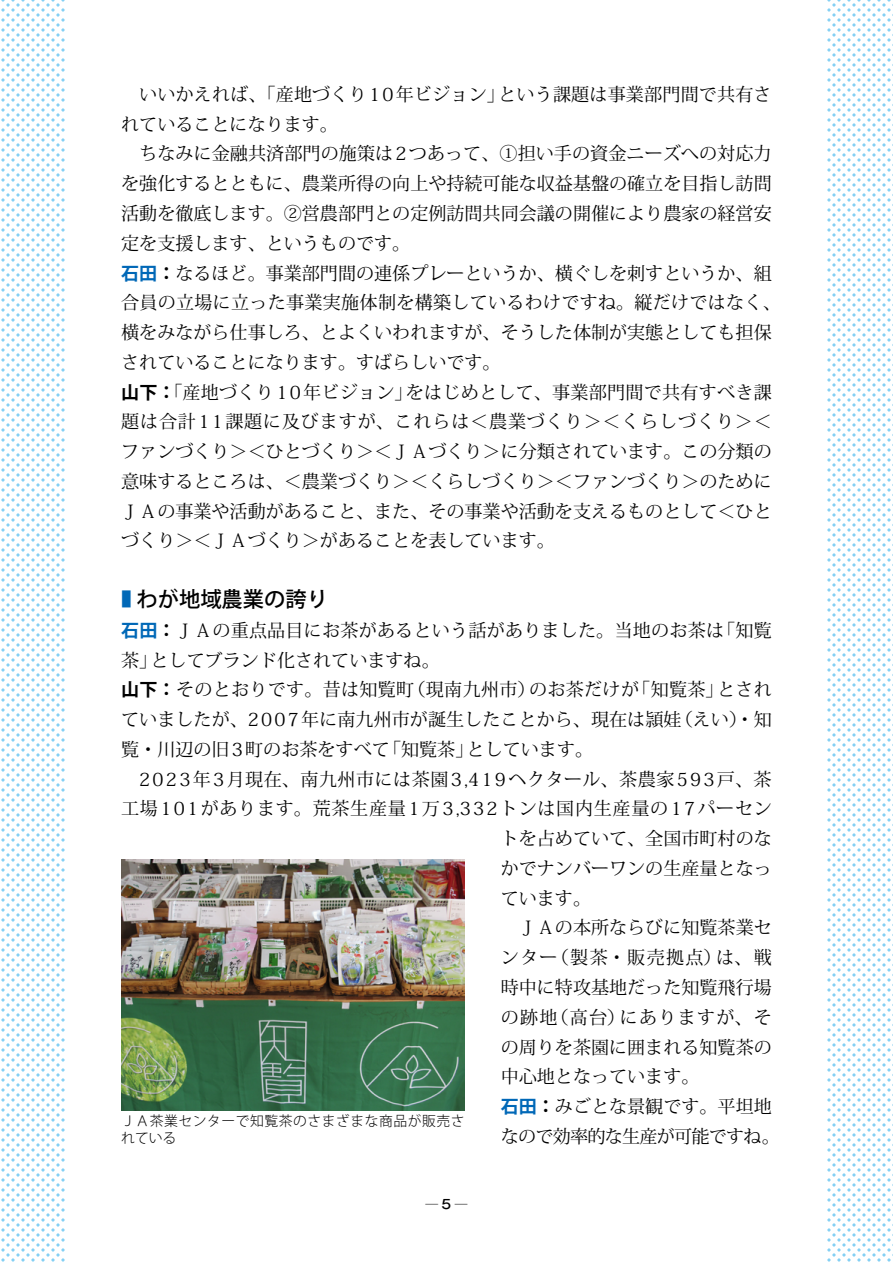
<style>
.page{position:relative;width:893px;height:1263px;background:#fff}
.page>*{position:absolute;margin:0;border:0;box-sizing:border-box;transform-origin:0 0}
.t1{font:500 21.3px "Koz Go Pro";color:#000}
.t2{font:18px/29.7px "Koz Min Pro";color:#000}
.t3{font:18px "Koz Min Pro";letter-spacing:.025em;color:#000}
.t4{font:18px "Koz Min Pro";letter-spacing:.04em;color:#000}
.t5{font:18px "Koz Min Pro";letter-spacing:-.04em;color:#000}
.t6{font:18px "Koz Min Pro";letter-spacing:.075em;color:#000}
.t7{font:18px "Koz Min Pro";letter-spacing:.07em;color:#000}
.t8{font:300 13.8px/17px "Koz Go Pro";letter-spacing:.035em;color:#000}
.t9{font:500 12.75px "Gothic MB101 Pro";color:#000}
.s1{font-family:"Koz Go Pro";font-weight:700;color:#0068b7}
.s2{font-family:"Koz Go Pro";font-weight:700}
.s3{color:#0068b7}
</style>
<div class="page">
<svg style="left:1px;top:0;width:64px;height:1262px"></svg>
<svg style="left:827px;top:0;width:66px;height:1262px"></svg>
<img style="left:121px;top:859px;width:344px;height:251px">
<p class="t2" style="left:121px;top:79px;width:652px;text-indent:18px">いいかえれば、「産地づくり10年ビジョン」という課題は事業部門間で共有されていることになります。</p>
<p class="t2" style="left:121px;top:138px;width:661px;text-indent:18px">ちなみに金融共済部門の施策は2つあって、①担い手の資金ニーズへの対応力を強化するとともに、農業所得の向上や持続可能な収益基盤の確立を目指し訪問活動を徹底します。②営農部門との定例訪問共同会議の開催により農家の経営安定を支援します、というものです。<br><span class="s1">石田</span><span class="s2">：</span>なるほど。事業部門間の連係プレーというか、横ぐしを刺すというか、組合員の立場に立った事業実施体制を構築しているわけですね。縦だけではなく、横をみながら仕事しろ、とよくいわれますが、そうした体制が実態としても担保されていることになります。すばらしいです。<br><span class="s2">山下：</span>「産地づくり10年ビジョン」をはじめとして、事業部門間で共有すべき課題は合計11課題に及びますが、これらは＜農業づくり＞＜くらしづくり＞＜ファンづくり＞＜ひとづくり＞＜ＪＡづくり＞に分類されています。この分類の意味するところは、＜農業づくり＞＜くらしづくり＞＜ファンづくり＞のためにＪＡの事業や活動があること、また、その事業や活動を支えるものとして＜ひとづくり＞＜ＪＡづくり＞があることを表しています。</p>
<p class="t1" style="left:121px;top:585px;width:208px"><span class="s3">■</span> わが地域農業の誇り</p>
<p class="t2" style="left:121px;top:615px;width:652px"><span class="s1">石田</span><span class="s2">：</span>ＪＡの重点品目にお茶があるという話がありました。当地のお茶は「知覧茶」としてブランド化されていますね。<br><span class="s2">山下：</span>そのとおりです。昔は知覧町（現南九州市）のお茶だけが「知覧茶」とされていましたが、2007年に南九州市が誕生したことから、現在は頴娃（えい）・知覧・川辺の旧3町のお茶をすべて「知覧茶」としています。</p>
<p class="t3" style="left:139px;top:766px;width:634px">2023年3月現在、南九州市には茶園3,419ヘクタール、茶農家593戸、茶</p>
<p class="t4" style="left:121px;top:796px;width:652px">工場101があります。荒茶生産量1万3,332トンは国内生産量の17パーセン</p>
<p class="t2" style="left:501px;top:823px;width:273px">トを占めていて、全国市町村のな</p>
<p class="t2" style="left:501px;top:853px;width:273px">かでナンバーワンの生産量となっ</p>
<p class="t2" style="left:501px;top:882px;width:92px">ています。</p>
<p class="t2" style="left:519px;top:912px;width:254px">ＪＡの本所ならびに知覧茶業セ</p>
<p class="t6" style="left:501px;top:945px;width:273px">ンター（製茶・販売拠点）は、戦</p>
<p class="t2" style="left:501px;top:972px;width:273px">時中に特攻基地だった知覧飛行場</p>
<p class="t7" style="left:501px;top:1004px;width:273px">の跡地（高台）にありますが、そ</p>
<p class="t2" style="left:501px;top:1031px;width:273px">の周りを茶園に囲まれる知覧茶の</p>
<p class="t2" style="left:501px;top:1061px;width:200px">中心地となっています。</p>
<p class="t2" style="left:501px;top:1091px;width:273px"><span class="s1">石田</span><span class="s2">：</span>みごとな景観です。平坦地</p>
<p class="t5" style="left:501px;top:1123px;width:281px">なので効率的な生産が可能ですね。</p>
<p class="t8" style="left:121px;top:1113px;width:345px">ＪＡ茶業センターで知覧茶のさまざまな商品が販売されている</p>
<p class="t9" style="left:425px;top:1194px;width:44px">─5─</p>
</div>
